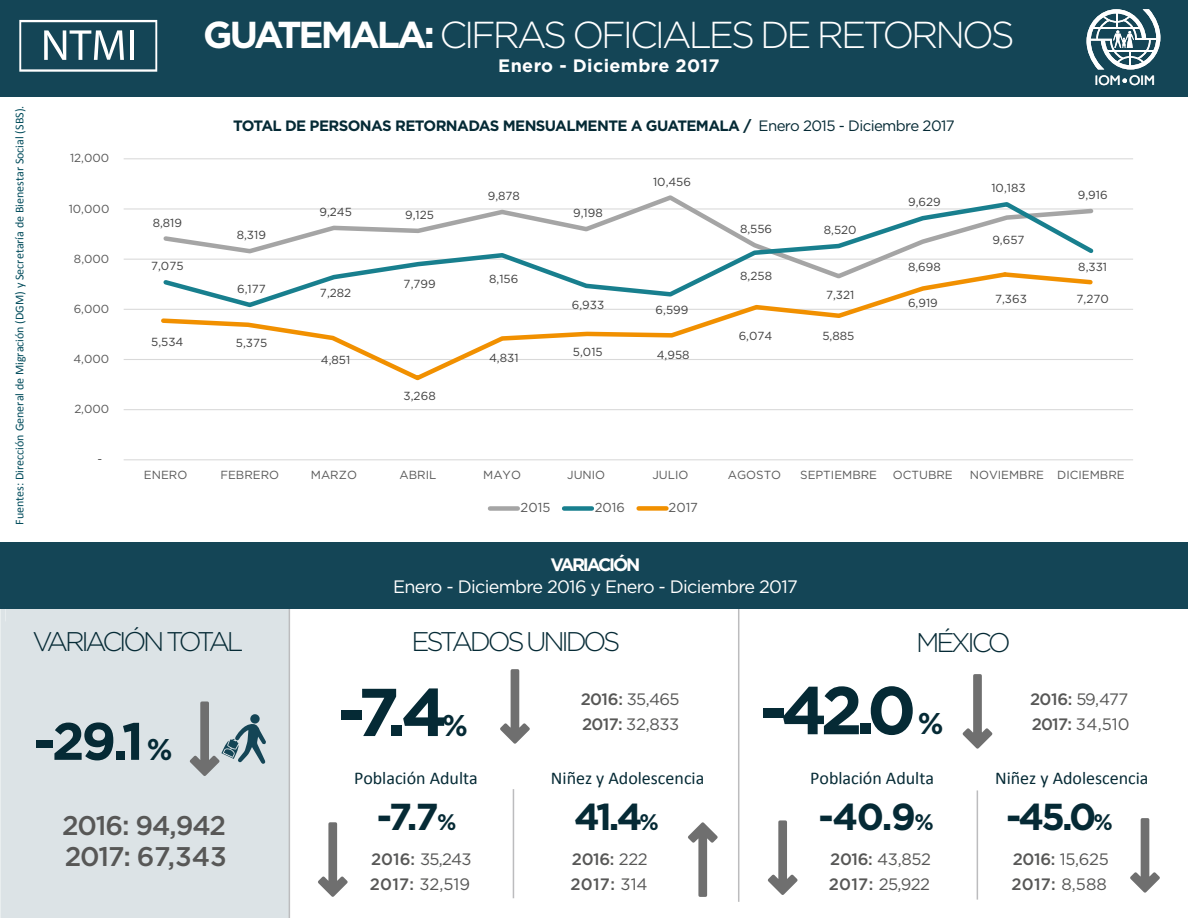
<style>
.page{position:relative;width:1188px;height:918px;background:#fff}
.page>*{position:absolute;margin:0;border:0;box-sizing:border-box;transform-origin:0 0}
.t1{font:700 67.5px "Gotham";color:#052a35}
.t2{font:700 52.5px "Gotham";color:#052a35}
.t3{font:300 37.5px "Gotham";letter-spacing:-.08em;color:#fff}
.t4{font:700 37.5px "Gotham";color:#052a35}
.t5{font:700 30px "Gotham";color:#052a35}
.t6{font:300 27px "Gotham";letter-spacing:-.12em;color:#052a35}
.t7{font:500 27px/30.9px "Gotham";letter-spacing:-.04em;color:#575756}
.t8{font:18px "Calibri";color:#052a35}
.t9{font:18px "Gotham";letter-spacing:-.04em;color:#fff}
.t10{font:700 18px "Gotham";letter-spacing:.02em;color:#fff}
.t11{font:16.5px/25px "Gotham";letter-spacing:-.02em;color:#575756}
.t12{font:500 16.5px/25px "Gotham";color:#575756}
.t13{font:700 15px "Gotham";letter-spacing:-.04em;color:#052a35}
.t14{font:13.8px "Gill Sans";color:#fff}
.t15{font:13.05px "Gotham";color:#595959}
.t16{font:12px "Calibri";color:#004b5b}
.t17{font:11.7px "Gotham";color:#404040}
.t18{font:11.7px "Gotham";color:#595959}
.s1{font-weight:700}
.s2{font-weight:400}
.s3{font-size:30px}
.s4{font-weight:500}
.s5{font-size:22.5px}
</style>
<div class="page">
<hr style="left:124px;top:158px;width:1009px;height:1px;background:#d9d9d9">
<hr style="left:124px;top:208px;width:1009px;height:2px;background:#d9d9d9">
<hr style="left:124px;top:259px;width:1009px;height:1px;background:#d9d9d9">
<hr style="left:124px;top:309px;width:1009px;height:1px;background:#d9d9d9">
<hr style="left:124px;top:359px;width:1009px;height:1px;background:#d9d9d9">
<hr style="left:124px;top:409px;width:1009px;height:1px;background:#d9d9d9">
<hr style="left:124px;top:459px;width:1009px;height:1px;background:#d9d9d9">
<svg style="left:160px;top:200px;width:937px;height:69px"></svg>
<svg style="left:161px;top:269px;width:839px;height:112px"></svg>
<div style="left:0;top:0;width:1188px;height:97px;background:#144556"></div>
<div style="left:0;top:608px;width:289px;height:310px;background:#dce3e6"></div>
<div style="left:6px;top:597px;width:283px;height:24px;background:#dce3e6"></div>
<svg style="left:962px;top:674px;width:31px;height:75px"></svg>
<svg style="left:500px;top:669px;width:30px;height:75px"></svg>
<svg style="left:1130px;top:818px;width:30px;height:75px"></svg>
<svg style="left:318px;top:822px;width:30px;height:75px"></svg>
<svg style="left:688px;top:822px;width:30px;height:75px"></svg>
<hr style="left:513px;top:789px;width:1px;height:109px;background:#bcbcbe">
<svg style="left:767px;top:820px;width:31px;height:75px"></svg>
<hr style="left:977px;top:790px;width:1px;height:110px;background:#bcbcbe">
<svg style="left:187px;top:700px;width:79px;height:79px;background:#b4bfc4"></svg>
<hr style="left:289px;top:603px;width:1px;height:315px;background:#bcbcbe">
<hr style="left:738px;top:603px;width:1px;height:299px;background:#bcbcbe">
<div style="left:0;top:542px;width:1188px;height:66px;background:#144556"></div>
<svg style="left:1087px;top:9px;width:73px;height:60px"></svg>
<svg style="left:1122px;top:78px;width:5px;height:5px"></svg>
<svg style="left:19px;top:20px;width:138px;height:52px"></svg>
<hr style="left:130px;top:30px;width:4px;height:30px;background:#fff">
<div style="left:490px;top:506px;width:28px;height:5px;background:#a5a5a5"></div>
<div style="left:564px;top:506px;width:28px;height:5px;background:#187f8e"></div>
<div style="left:639px;top:506px;width:27px;height:5px;background:#f19000"></div>
<svg style="left:1000px;top:272px;width:93px;height:13px"></svg>
<p class="t16" style="left:12px;top:525px;width:421px;rotate:-90deg">Fuentes: Dirección General de Migración (DGM) y Secretaría de Bienestar Social (SBS).</p>
<p class="t18" style="left:70px;top:151px;width:41px">12,000</p>
<p class="t18" style="left:69px;top:201px;width:42px">10,000</p>
<p class="t18" style="left:74px;top:251px;width:37px">8,000</p>
<p class="t18" style="left:74px;top:301px;width:37px">6,000</p>
<p class="t18" style="left:73px;top:351px;width:37px">4,000</p>
<p class="t18" style="left:74px;top:402px;width:36px">2,000</p>
<p class="t18" style="left:98px;top:452px;width:6px">-</p>
<p class="t17" style="left:153px;top:215px;width:31px">8,819</p>
<p class="t17" style="left:151px;top:259px;width:34px">7,075</p>
<h3 class="t3" style="left:203px;top:11px;width:813px"><span class="s1">GUATEMALA:</span> CIFRAS OFICIALES DE RETORNOS</h3>
<h3 class="t10" style="left:498px;top:54px;width:223px">Enero - Diciembre 2017</h3>
<p class="t13" style="left:233px;top:116px;width:723px">TOTAL DE PERSONAS RETORNADAS MENSUALMENTE A GUATEMALA / <span class="s2">Enero 2015 - Diciembre 2017</span></p>
<p class="t17" style="left:237px;top:228px;width:31px">8,319</p>
<p class="t17" style="left:319px;top:204px;width:34px">9,245</p>
<p class="t17" style="left:405px;top:207px;width:30px">9,125</p>
<p class="t17" style="left:488px;top:188px;width:34px">9,878</p>
<p class="t17" style="left:573px;top:206px;width:31px">9,198</p>
<p class="t17" style="left:653px;top:174px;width:40px">10,456</p>
<p class="t17" style="left:740px;top:222px;width:34px">8,556</p>
<p class="t17" style="left:824px;top:223px;width:34px">8,520</p>
<p class="t17" style="left:908px;top:195px;width:34px">9,629</p>
<p class="t17" style="left:991px;top:181px;width:36px">10,183</p>
<p class="t17" style="left:992px;top:233px;width:34px">9,657</p>
<p class="t14" style="left:1095px;top:73px;width:61px">IOM OIM</p>
<p class="t17" style="left:1078px;top:187px;width:31px">9,916</p>
<p class="t17" style="left:237px;top:281px;width:30px">6,177</p>
<p class="t17" style="left:320px;top:286px;width:33px">7,282</p>
<p class="t17" style="left:404px;top:276px;width:34px">7,799</p>
<p class="t17" style="left:489px;top:271px;width:31px">8,156</p>
<p class="t17" style="left:572px;top:298px;width:34px">6,933</p>
<p class="t17" style="left:656px;top:302px;width:34px">6,599</p>
<p class="t17" style="left:740px;top:269px;width:33px">8,258</p>
<p class="t17" style="left:826px;top:287px;width:30px">7,321</p>
<p class="t17" style="left:1078px;top:259px;width:30px">8,331</p>
<p class="t17" style="left:908px;top:259px;width:34px">8,698</p>
<p class="t17" style="left:908px;top:295px;width:31px">6,919</p>
<p class="t17" style="left:995px;top:292px;width:33px">7,363</p>
<p class="t17" style="left:1077px;top:292px;width:34px">7,270</p>
<p class="t17" style="left:151px;top:334px;width:34px">5,534</p>
<p class="t17" style="left:236px;top:335px;width:33px">5,375</p>
<p class="t17" style="left:321px;top:352px;width:31px">4,851</p>
<p class="t17" style="left:404px;top:388px;width:34px">3,268</p>
<p class="t17" style="left:489px;top:350px;width:31px">4,831</p>
<p class="t17" style="left:573px;top:345px;width:31px">5,015</p>
<p class="t17" style="left:657px;top:348px;width:34px">4,958</p>
<p class="t17" style="left:739px;top:328px;width:35px">6,074</p>
<p class="t17" style="left:822px;top:328px;width:33px">5,885</p>
<p class="t18" style="left:144px;top:467px;width:45px">ENERO</p>
<p class="t18" style="left:220px;top:467px;width:60px">FEBRERO</p>
<p class="t18" style="left:311px;top:467px;width:48px">MARZO</p>
<p class="t18" style="left:400px;top:467px;width:38px">ABRIL</p>
<p class="t18" style="left:483px;top:467px;width:39px">MAYO</p>
<p class="t18" style="left:567px;top:467px;width:39px">JUNIO</p>
<p class="t18" style="left:652px;top:467px;width:38px">JULIO</p>
<p class="t18" style="left:728px;top:467px;width:55px">AGOSTO</p>
<p class="t18" style="left:800px;top:467px;width:78px">SEPTIEMBRE</p>
<p class="t18" style="left:893px;top:467px;width:61px">OCTUBRE</p>
<p class="t18" style="left:970px;top:467px;width:156px">NOVIEMBRE DICIEMBRE</p>
<p class="t15" style="left:521px;top:500px;width:31px">2015</p>
<p class="t15" style="left:595px;top:500px;width:32px">2016</p>
<p class="t15" style="left:669px;top:500px;width:31px">2017</p>
<h3 class="t10" style="left:551px;top:553px;width:91px">VARIACIÓN</h3>
<h3 class="t9" style="left:393px;top:575px;width:406px">Enero - Diciembre 2016 y Enero - Diciembre 2017</h3>
<h3 class="t6" style="left:33px;top:624px;width:212px">VARIACIÓN TOTAL</h3>
<h3 class="t6" style="left:411px;top:624px;width:211px">ESTADOS UNIDOS</h3>
<h3 class="t6" style="left:916px;top:625px;width:96px">MÉXICO</h3>
<h2 class="t2" style="left:34px;top:706px;width:141px">-29.1 <span class="s3">%</span></h2>
<h3 class="t7" style="left:62px;top:810px;width:166px">2016: 94,942<br>2017: 67,343</h3>
<h1 class="t1" style="left:338px;top:667px;width:111px">-7.4</h1>
<h3 class="t5" style="left:442px;top:706px;width:27px">%</h3>
<h1 class="t1" style="left:760px;top:666px;width:158px">-42.0</h1>
<h3 class="t11" style="left:581px;top:687px;width:100px"><span class="s4">2016:</span> 35,465<br><span class="s4">2017:</span> 32,833</h3>
<h3 class="t11" style="left:1030px;top:687px;width:101px"><span class="s4">2016:</span> 59,477<br><span class="s4">2017:</span> 34,510</h3>
<h3 class="t5" style="left:918px;top:704px;width:27px">%</h3>
<h3 class="t8" style="left:354px;top:767px;width:125px">Población Adulta</h3>
<h3 class="t8" style="left:551px;top:767px;width:155px">Niñez y Adolescencia</h3>
<h3 class="t4" style="left:377px;top:792px;width:81px">-7.7<span class="s5">%</span></h3>
<h3 class="t4" style="left:574px;top:792px;width:86px">41.4<span class="s5">%</span></h3>
<h3 class="t8" style="left:810px;top:767px;width:125px">Población Adulta</h3>
<h3 class="t8" style="left:995px;top:767px;width:155px">Niñez y Adolescencia</h3>
<h3 class="t4" style="left:819px;top:791px;width:117px">-40.9<span class="s5">%</span></h3>
<h3 class="t4" style="left:1006px;top:791px;width:108px">-45.0<span class="s5">%</span></h3>
<h3 class="t11" style="left:370px;top:846px;width:103px"><span class="s4">2016:</span> 35,243<br><span class="s4">2017:</span> 32,519</h3>
<h3 class="t12" style="left:570px;top:846px;width:79px">2016: <span class="s2">222<br></span>2017: <span class="s2">314</span></h3>
<h3 class="t11" style="left:1011px;top:846px;width:99px"><span class="s4">2016:</span> 15,625<br><span class="s4">2017:</span> 8,588</h3>
<h3 class="t11" style="left:829px;top:846px;width:104px"><span class="s4">2016:</span> 43,852<br><span class="s4">2017:</span> 25,922</h3>
</div>
